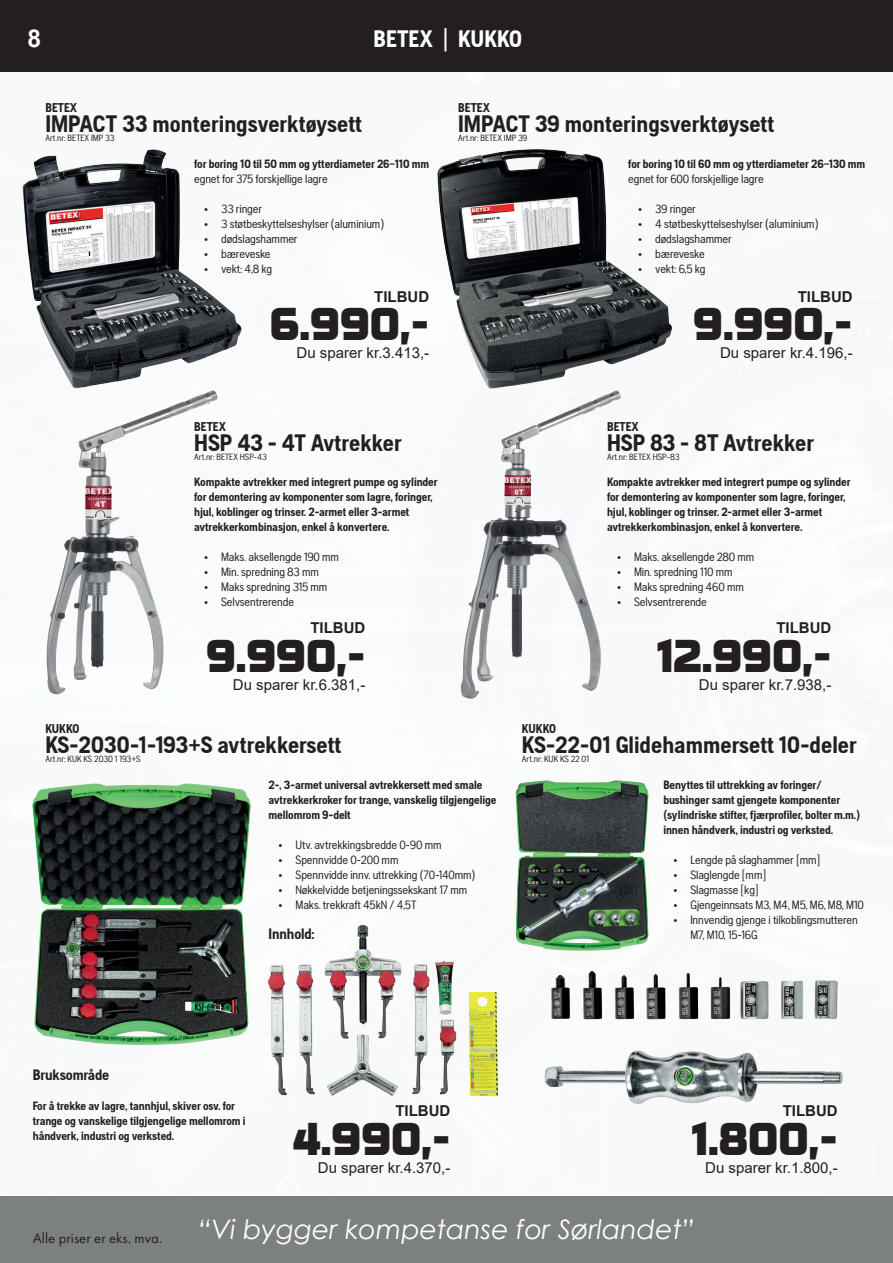
<style>
.page{position:relative;width:893px;height:1263px;background:#fff}
.page>*{position:absolute;margin:0;border:0;box-sizing:border-box;transform-origin:0 0}
.t1{font:900 44.25px "Hotel";color:#231f20}
.t2{font:italic 26.85px "Century Gothic";color:#fff}
.t3{font:700 24.6px "Arial";color:#fff}
.t4{font:700 23.7px "Husqvarna Gothic";color:#231f20}
.t5{font:700 23.7px "Husqvarna Gothic";color:#fff}
.t6{font:15px "Arial";color:#231f20}
.t7{font:700 15px "Arial";color:#231f20}
.t8{font:700 15px "Husqvarna Gothic";letter-spacing:-.01em;color:#231f20}
.t9{font:14.85px "Futura PT";color:#231f20}
.t10{font:700 12.75px "Husqvarna Gothic";color:#231f20}
.t11{font:700 12px/15px "Husqvarna Gothic";letter-spacing:-.01em;color:#231f20}
.t12{font:12px/15px "Husqvarna Gothic";letter-spacing:-.01em;color:#231f20}
.t13{font:9px "Husqvarna Gothic";color:#231f20}
</style>
<div class="page">
<img style="left:22px;top:149px;width:219px;height:234px">
<img style="left:32px;top:783px;width:219px;height:262px">
<img style="left:46px;top:383px;width:172px;height:312px">
<img style="left:437px;top:149px;width:236px;height:235px">
<img style="left:460px;top:384px;width:161px;height:315px">
<img style="left:544px;top:971px;width:299px;height:133px">
<img style="left:515px;top:780px;width:134px;height:171px">
<img style="left:238px;top:917px;width:280px;height:180px">
<div style="left:0;top:1196px;width:893px;height:67px;background:#7d8081"></div>
<div style="left:0;top:0;width:893px;height:72px;background:#231f20"></div>
<h3 class="t3" style="left:27px;top:21px;width:15px">8</h3>
<h3 class="t5" style="left:374px;top:25px;width:150px">BETEX | KUKKO</h3>
<p class="t10" style="left:45px;top:100px;width:33px">BETEX</p>
<h3 class="t4" style="left:45px;top:110px;width:318px">IMPACT 33 monteringsverktøysett</h3>
<p class="t13" style="left:45px;top:133px;width:71px">Art.nr: BETEX IMP 33</p>
<p class="t10" style="left:458px;top:100px;width:33px">BETEX</p>
<h3 class="t4" style="left:458px;top:110px;width:318px">IMPACT 39 monteringsverktøysett</h3>
<p class="t13" style="left:458px;top:133px;width:71px">Art.nr: BETEX IMP 39</p>
<p class="t11" style="left:194px;top:156px;width:237px">for boring 10 til 50 mm og ytterdiameter 26–110 mm</p>
<p class="t12" style="left:194px;top:171px;width:135px">egnet for 375 forskjellige lagre</p>
<p class="t12" style="left:204px;top:201px;width:59px">• 33 ringer</p>
<p class="t12" style="left:204px;top:216px;width:181px">• 3 støtbeskyttelseshylser (aluminium)</p>
<p class="t12" style="left:204px;top:231px;width:95px">• dødslagshammer</p>
<p class="t12" style="left:204px;top:246px;width:68px">• bæreveske</p>
<p class="t12" style="left:204px;top:261px;width:70px">• vekt: 4,8 kg</p>
<p class="t11" style="left:628px;top:156px;width:239px">for boring 10 til 60 mm og ytterdiameter 26–130 mm</p>
<p class="t12" style="left:628px;top:171px;width:137px">egnet for 600 forskjellige lagre</p>
<p class="t12" style="left:638px;top:201px;width:59px">• 39 ringer</p>
<p class="t12" style="left:638px;top:216px;width:182px">• 4 støtbeskyttelseshylser (aluminium)</p>
<p class="t12" style="left:638px;top:231px;width:95px">• dødslagshammer</p>
<p class="t12" style="left:638px;top:246px;width:68px">• bæreveske</p>
<p class="t12" style="left:638px;top:261px;width:69px">• vekt: 6,5 kg</p>
<p class="t7" style="left:374px;top:286px;width:56px">TILBUD</p>
<p class="t7" style="left:798px;top:286px;width:56px">TILBUD</p>
<h1 class="t1" style="left:270px;top:300px;width:161px">6.990,-</h1>
<p class="t6" style="left:297px;top:343px;width:134px">Du sparer kr.3.413,-</p>
<p class="t10" style="left:194px;top:419px;width:33px">BETEX</p>
<h3 class="t4" style="left:194px;top:429px;width:209px">HSP 43 - 4T Avtrekker</h3>
<p class="t13" style="left:194px;top:451px;width:74px">Art.nr: BETEX HSP-43</p>
<p class="t11" style="left:194px;top:474px;width:245px">Kompakte avtrekker med integrert pumpe og sylinder for demontering av komponenter som lagre, foringer, hjul, koblinger og trinser. 2-armet eller 3-armet avtrekkerkombinasjon, enkel å konvertere.</p>
<p class="t12" style="left:204px;top:549px;width:136px">• Maks. aksellengde 190 mm</p>
<p class="t12" style="left:204px;top:564px;width:116px">• Min. spredning 83 mm</p>
<p class="t12" style="left:204px;top:579px;width:125px">• Maks spredning 315 mm</p>
<p class="t12" style="left:204px;top:594px;width:91px">• Selvsentrerende</p>
<h1 class="t1" style="left:693px;top:300px;width:161px">9.990,-</h1>
<p class="t6" style="left:720px;top:343px;width:134px">Du sparer kr.4.196,-</p>
<p class="t10" style="left:607px;top:419px;width:33px">BETEX</p>
<h3 class="t4" style="left:607px;top:429px;width:209px">HSP 83 - 8T Avtrekker</h3>
<p class="t13" style="left:607px;top:451px;width:74px">Art.nr: BETEX HSP-83</p>
<p class="t11" style="left:607px;top:474px;width:245px">Kompakte avtrekker med integrert pumpe og sylinder for demontering av komponenter som lagre, foringer, hjul, koblinger og trinser. 2-armet eller 3-armet avtrekkerkombinasjon, enkel å konvertere.</p>
<p class="t12" style="left:617px;top:549px;width:139px">• Maks. aksellengde 280 mm</p>
<p class="t12" style="left:617px;top:564px;width:117px">• Min. spredning 110 mm</p>
<p class="t12" style="left:617px;top:579px;width:128px">• Maks spredning 460 mm</p>
<p class="t12" style="left:617px;top:594px;width:91px">• Selvsentrerende</p>
<p class="t7" style="left:310px;top:617px;width:56px">TILBUD</p>
<p class="t7" style="left:776px;top:617px;width:56px">TILBUD</p>
<h1 class="t1" style="left:206px;top:631px;width:161px">9.990,-</h1>
<p class="t6" style="left:233px;top:674px;width:134px">Du sparer kr.6.381,-</p>
<p class="t10" style="left:45px;top:721px;width:36px">KUKKO</p>
<h3 class="t4" style="left:45px;top:731px;width:298px">KS-2030-1-193+S avtrekkersett</h3>
<p class="t13" style="left:45px;top:754px;width:97px">Art.nr: KUK KS 2030 1 193+S</p>
<p class="t11" style="left:269px;top:777px;width:229px">2-, 3-armet universal avtrekkersett med smale avtrekkerkroker for trange, vanskelig tilgjengelige mellomrom 9-delt</p>
<p class="t12" style="left:279px;top:837px;width:164px">• Utv. avtrekkingsbredde 0-90 mm</p>
<p class="t12" style="left:279px;top:852px;width:121px">• Spennvidde 0-200 mm</p>
<p class="t12" style="left:279px;top:867px;width:198px">• Spennvidde innv. uttrekking (70-140mm)</p>
<p class="t12" style="left:279px;top:882px;width:190px">• Nøkkelvidde betjeningssekskant 17 mm</p>
<p class="t12" style="left:279px;top:897px;width:139px">• Maks. trekkraft 45kN / 4,5T</p>
<p class="t8" style="left:269px;top:925px;width:48px">Innhold:</p>
<h1 class="t1" style="left:657px;top:631px;width:176px">12.990,-</h1>
<p class="t6" style="left:699px;top:674px;width:134px">Du sparer kr.7.938,-</p>
<p class="t10" style="left:522px;top:721px;width:36px">KUKKO</p>
<h3 class="t4" style="left:522px;top:731px;width:336px">KS-22-01 Glidehammersett 10-deler</h3>
<p class="t13" style="left:522px;top:754px;width:69px">Art.nr: KUK KS 22 01</p>
<p class="t11" style="left:663px;top:777px;width:198px">Benyttes til uttrekking av foringer/ bushinger samt gjengete komponenter (sylindriske stifter, fjærprofiler, bolter m.m.) innen håndverk, industri og verksted.</p>
<p class="t12" style="left:673px;top:852px;width:148px">• Lengde på slaghammer [mm]</p>
<p class="t12" style="left:673px;top:867px;width:94px">• Slaglengde [mm]</p>
<p class="t12" style="left:673px;top:882px;width:87px">• Slagmasse [kg]</p>
<p class="t12" style="left:673px;top:897px;width:192px">• Gjengeinnsats M3, M4, M5, M6, M8, M10</p>
<p class="t12" style="left:690px;top:912px;width:169px;text-indent:-17px">• Innvendig gjenge i tilkoblingsmutteren<br>M7, M10, 15‑16G</p>
<p class="t8" style="left:33px;top:1066px;width:78px">Bruksområde</p>
<p class="t11" style="left:33px;top:1098px;width:214px">For å trekke av lagre, tannhjul, skiver osv. for trange og vanskelige tilgjengelige mellomrom i håndverk, industri og verksted.</p>
<p class="t7" style="left:395px;top:1100px;width:56px">TILBUD</p>
<p class="t7" style="left:783px;top:1100px;width:56px">TILBUD</p>
<h1 class="t1" style="left:292px;top:1115px;width:160px">4.990,-</h1>
<p class="t6" style="left:318px;top:1157px;width:134px">Du sparer kr.4.370,-</p>
<h1 class="t1" style="left:691px;top:1115px;width:148px">1.800,-</h1>
<p class="t6" style="left:705px;top:1157px;width:134px">Du sparer kr.1.800,-</p>
<p class="t9" style="left:33px;top:1229px;width:131px">Alle priser er eks. mva.</p>
<h2 class="t2" style="left:198px;top:1210px;width:498px">“Vi bygger kompetanse for Sørlandet”</h2>
</div>
